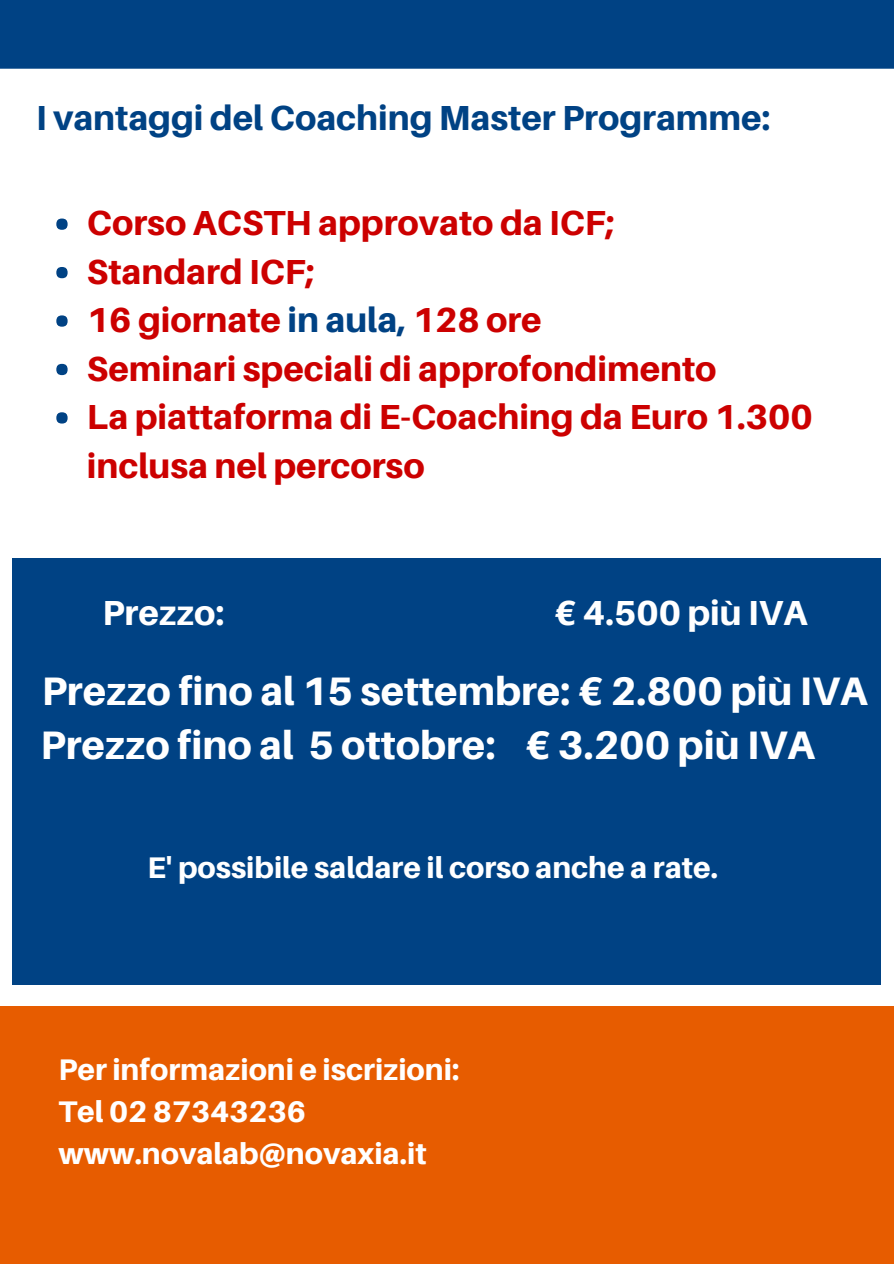
<style>
.page{position:relative;width:894px;height:1264px;background:#fff}
.page>*{position:absolute;margin:0;border:0;box-sizing:border-box;transform-origin:0 0}
.t1{font:800 39.75px/54px "Aileron";color:#fff}
.t2{font:800 34.8px/48.4px "Aileron";color:#c00}
.t3{font:800 34.8px "Aileron";color:#004284}
.t4{font:800 34.8px "Aileron";color:#fff}
.t5{font:800 29.85px/41.7px "Aileron";color:#fff}
.s1{color:#004284}
</style>
<div class="page">
<div style="left:0;top:0;width:893px;height:69px;background:#004284"></div>
<div style="left:0;top:1005px;width:893px;height:258px;background:#e75c00"></div>
<div style="left:56px;top:218px;width:12px;height:12px;background:#004284;border-radius:50%"></div>
<div style="left:56px;top:267px;width:12px;height:11px;background:#004284;border-radius:50%"></div>
<div style="left:56px;top:315px;width:12px;height:12px;background:#004284;border-radius:50%"></div>
<div style="left:56px;top:364px;width:12px;height:11px;background:#004284;border-radius:50%"></div>
<div style="left:56px;top:412px;width:12px;height:11px;background:#004284;border-radius:50%"></div>
<div style="left:12px;top:557px;width:868px;height:427px;background:#004284"></div>
<p class="t3" style="left:36px;top:96px;width:735px">I vantaggi del Coaching Master Programme:</p>
<p class="t2" style="left:87px;top:198px;width:727px">Corso ACSTH approvato da ICF;<br>Standard ICF;<br>16 giornate <span class="s1">in aula,</span> 128 ore<br>Seminari speciali di approfondimento<br>La piattaforma di E-Coaching da Euro 1.300 inclusa nel percorso</p>
<p class="t4" style="left:102px;top:591px;width:123px">Prezzo:</p>
<p class="t4" style="left:554px;top:591px;width:255px">€ 4.500 più IVA</p>
<p class="t1" style="left:41px;top:663px;width:828px">Prezzo fino al 15 settembre: € 2.800 più IVA<br>Prezzo fino al 5 ottobre: € 3.200 più IVA</p>
<p class="t5" style="left:147px;top:845px;width:572px">E' possibile saldare il corso anche a rate.</p>
<p class="t5" style="left:59px;top:1048px;width:402px">Per informazioni e iscrizioni:<br>Tel 02 87343236 www.novalab@novaxia.it</p>
</div>
